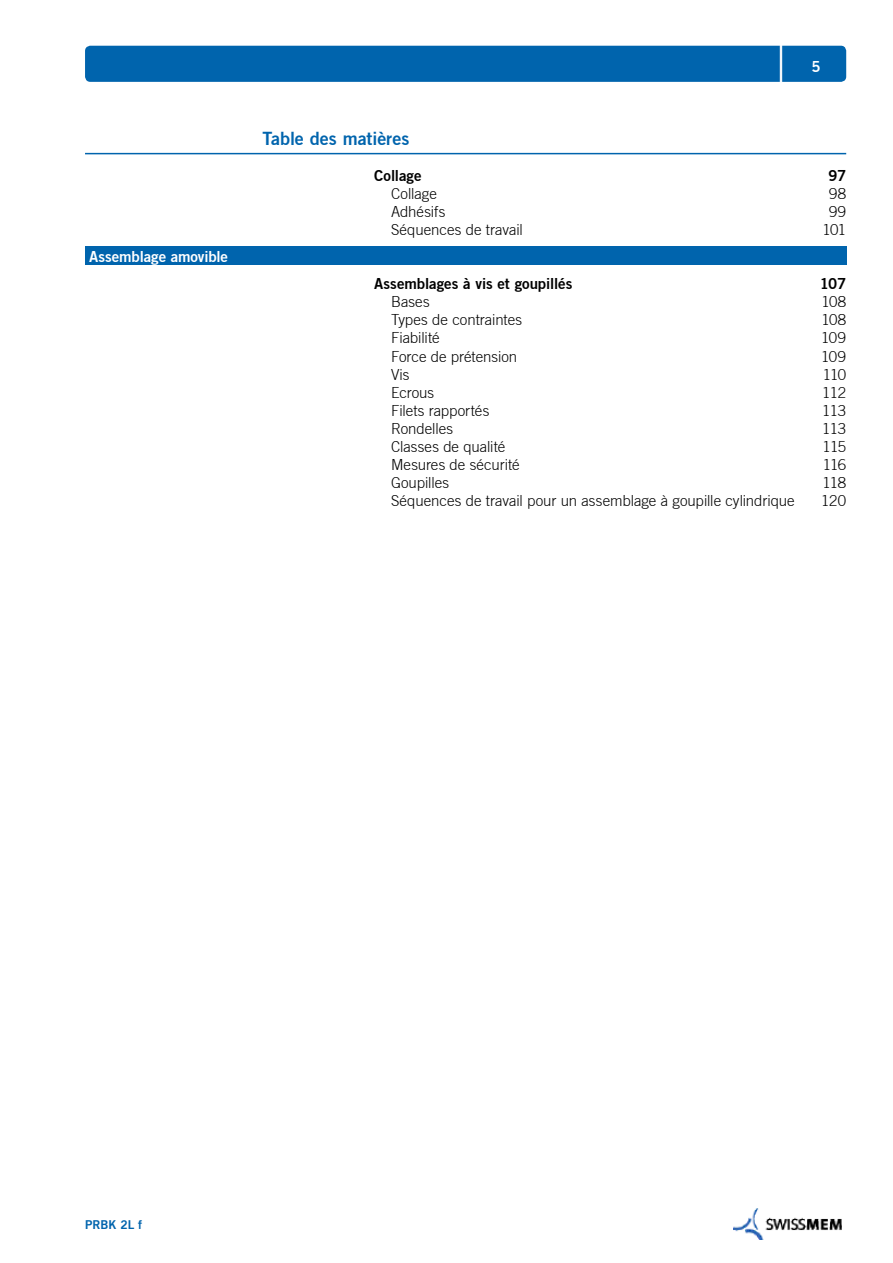
<style>
.page{position:relative;width:893px;height:1263px;background:#fff}
.page>*{position:absolute;margin:0;border:0;box-sizing:border-box;transform-origin:0 0}
.t1{font:18px "Trade Gothic Bold Two";letter-spacing:-.005em;color:#0064ad}
.t2{font:300 15px "Trade Gothic";color:#000}
.t3{font:15px "Trade Gothic Bold Two";color:#000}
.t4{font:15px "Trade Gothic Bold Two";letter-spacing:-.01em;color:#fff}
.t5{font:12px "Trade Gothic Bold Two";color:#0064ad}
</style>
<div class="page">
<div style="left:85px;top:46px;width:761px;height:36px;background:#0064ad;border-radius:5px"></div>
<hr style="left:85px;top:153px;width:761px;height:1px;background:#0064ad">
<div style="left:780px;top:36px;width:2px;height:55px;background:#fff;border:1px solid #fff"></div>
<img style="left:733px;top:1209px;width:108px;height:31px">
<div style="left:85px;top:247px;width:761px;height:18px;background:#0064ad"></div>
<p class="t4" style="left:89px;top:247px;width:140px">Assemblage amovible</p>
<p class="t4" style="left:811px;top:58px;width:11px">5</p>
<p class="t1" style="left:263px;top:127px;width:148px">Table des matières</p>
<p class="t3" style="left:374px;top:166px;width:49px">Collage</p>
<p class="t3" style="left:828px;top:166px;width:19px">97</p>
<p class="t2" style="left:391px;top:185px;width:47px">Collage</p>
<p class="t2" style="left:829px;top:185px;width:18px">98</p>
<p class="t2" style="left:391px;top:203px;width:56px">Adhésifs</p>
<p class="t2" style="left:829px;top:203px;width:19px">99</p>
<p class="t2" style="left:391px;top:221px;width:133px">Séquences de travail</p>
<p class="t2" style="left:822px;top:221px;width:25px">101</p>
<p class="t3" style="left:374px;top:275px;width:200px">Assemblages à vis et goupillés</p>
<p class="t3" style="left:820px;top:275px;width:28px">107</p>
<p class="t2" style="left:391px;top:293px;width:40px">Bases</p>
<p class="t2" style="left:821px;top:293px;width:26px">108</p>
<p class="t2" style="left:391px;top:311px;width:133px">Types de contraintes</p>
<p class="t2" style="left:821px;top:311px;width:26px">108</p>
<p class="t2" style="left:391px;top:329px;width:50px">Fiabilité</p>
<p class="t2" style="left:821px;top:329px;width:26px">109</p>
<p class="t2" style="left:391px;top:347px;width:128px">Force de prétension</p>
<p class="t2" style="left:821px;top:347px;width:26px">109</p>
<p class="t2" style="left:391px;top:365px;width:20px">Vis</p>
<p class="t2" style="left:823px;top:365px;width:25px">110</p>
<p class="t2" style="left:391px;top:383px;width:45px">Ecrous</p>
<p class="t2" style="left:822px;top:383px;width:25px">112</p>
<p class="t2" style="left:391px;top:401px;width:100px">Filets rapportés</p>
<p class="t2" style="left:822px;top:401px;width:25px">113</p>
<p class="t2" style="left:391px;top:420px;width:64px">Rondelles</p>
<p class="t2" style="left:822px;top:420px;width:25px">113</p>
<p class="t2" style="left:391px;top:438px;width:116px">Classes de qualité</p>
<p class="t2" style="left:822px;top:438px;width:25px">115</p>
<p class="t2" style="left:391px;top:456px;width:130px">Mesures de sécurité</p>
<p class="t2" style="left:823px;top:456px;width:25px">116</p>
<p class="t2" style="left:391px;top:474px;width:60px">Goupilles</p>
<p class="t2" style="left:822px;top:474px;width:25px">118</p>
<p class="t2" style="left:391px;top:492px;width:405px">Séquences de travail pour un assemblage à goupille cylindrique</p>
<p class="t2" style="left:821px;top:492px;width:27px">120</p>
<p class="t5" style="left:85px;top:1217px;width:59px">PRBK 2L f</p>
<p class="t5" style="left:132px;top:1217px;width:5px">f</p>
</div>
